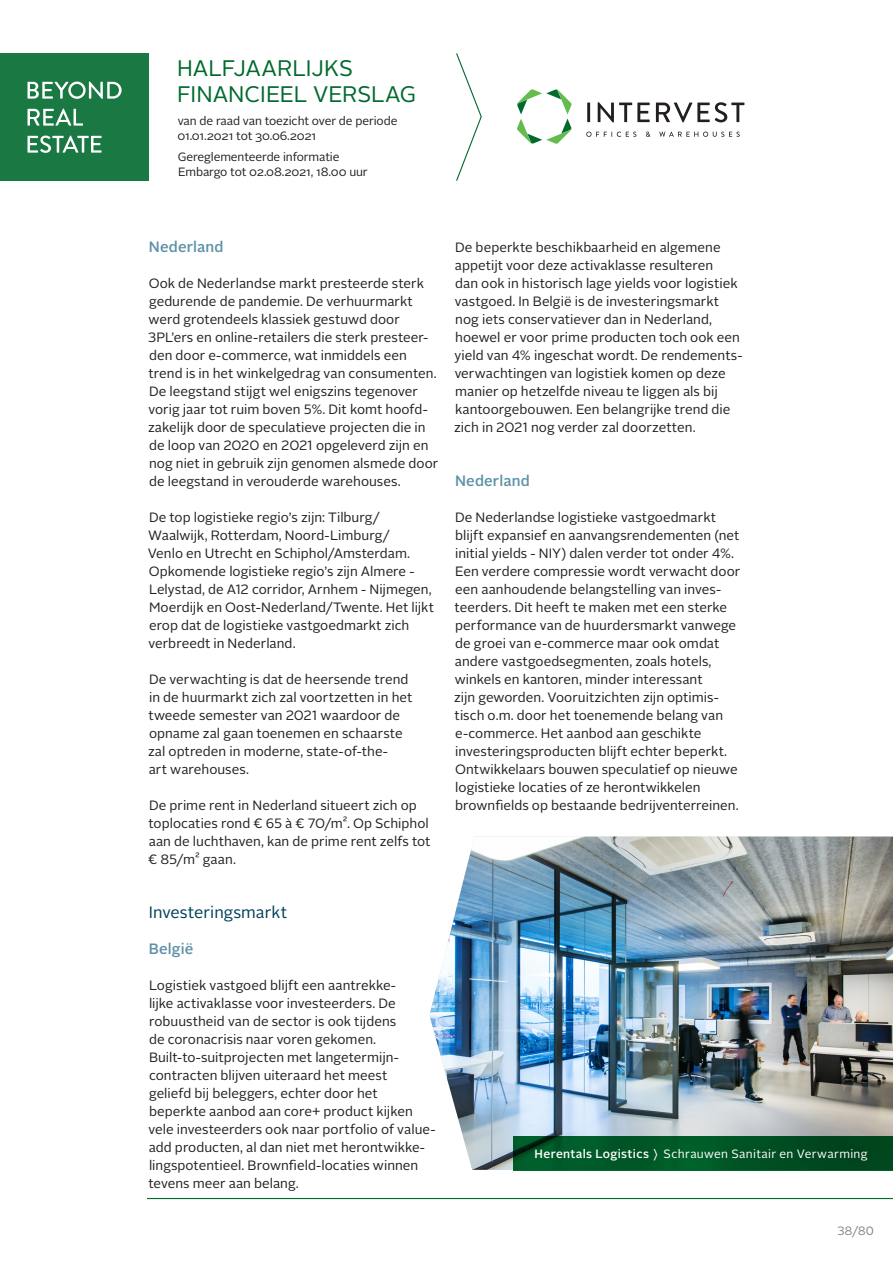
<style>
.page{position:relative;width:893px;height:1263px;background:#fff}
.page>*{position:absolute;margin:0;border:0;box-sizing:border-box;transform-origin:0 0}
.t1{font:22.5px/25.5px "Alright Sans";letter-spacing:-.005em;color:#016a2e}
.T4_JV_blauwgrijs_80{font:16.5px "Alright Sans";letter-spacing:.005em;color:#004058}
.T5_JV_blauwgrijs_40{font:500 15px "Alright Sans";letter-spacing:.01em;color:#5d91a7}
.Body{font:13.5px/18px "Alright Sans";color:#231f20}
.t2{font:12px/15px "Alright Sans";letter-spacing:-.01em;color:#231f20}
.Bijschrift_foto_rech{font:12px "Alright Sans";letter-spacing:.03em;color:#fff}
.t3{font:12px "Alright Sans";color:#808285}
.s1{font-weight:500}
</style>
<div class="page">
<hr style="left:147px;top:1198px;width:746px;height:1px;background:#016a2e">
<svg style="left:456px;top:53px;width:26px;height:128px"></svg>
<div style="left:0;top:53px;width:149px;height:128px;background:#1a7943"></div>
<svg style="left:28px;top:136px;width:74px;height:17px"></svg>
<svg style="left:28px;top:109px;width:55px;height:17px"></svg>
<svg style="left:28px;top:82px;width:94px;height:17px"></svg>
<svg style="left:517px;top:89px;width:55px;height:55px"></svg>
<svg style="left:586px;top:132px;width:50px;height:5px"></svg>
<svg style="left:646px;top:132px;width:4px;height:5px"></svg>
<svg style="left:659px;top:132px;width:81px;height:5px"></svg>
<hr style="left:587px;top:103px;width:3px;height:19px;background:#231f20">
<svg style="left:598px;top:102px;width:52px;height:20px"></svg>
<svg style="left:656px;top:102px;width:88px;height:20px"></svg>
<img style="left:429px;top:836px;width:464px;height:334px">
<svg style="left:513px;top:1136px;width:380px;height:34px;background:#005224"></svg>
<h1 class="t1" style="left:177px;top:56px;width:241px">HALFJAARLIJKS<br>FINANCIEEL VERSLAG</h1>
<p class="t2" style="left:177px;top:113px;width:222px">van de raad van toezicht over de periode<br>01.01.2021 tot 30.06.2021</p>
<p class="t2" style="left:178px;top:150px;width:192px">Gereglementeerde informatie<br>Embargo tot 02.08.2021, 18.00 uur</p>
<p class="T5_JV_blauwgrijs_40" style="left:149px;top:236px;width:76px">Nederland</p>
<p class="Body" style="left:148px;top:275px;width:292px">Ook de Nederlandse markt presteerde sterk gedurende de pandemie. De verhuurmarkt werd grotendeels klassiek gestuwd door 3PL’ers en online-retailers die sterk presteer&shy;den door e-commerce, wat inmiddels een trend is in het winkelgedrag van consumenten.<br>De leegstand stijgt wel enigszins tegenover vorig jaar tot ruim boven 5%. Dit komt hoofd&shy;zakelijk door de speculatieve projecten die in de loop van 2020 en 2021 opgeleverd zijn en nog niet in gebruik zijn genomen alsmede door de leegstand in verouderde warehouses.</p>
<p class="Body" style="left:148px;top:509px;width:288px">De top logistieke regio’s zijn: Tilburg/ Waalwijk, Rotterdam, Noord-Limburg/<br>Venlo en Utrecht en Schiphol/Amsterdam.<br>Opkomende logistieke regio’s zijn Almere - Lelystad, de A12 corridor, Arnhem - Nijmegen, Moerdijk en Oost-Nederland/Twente. Het lijkt erop dat de logistieke vastgoedmarkt zich verbreedt in Nederland.</p>
<p class="Body" style="left:148px;top:671px;width:266px">De verwachting is dat de heersende trend in de huurmarkt zich zal voortzetten in het tweede semester van 2021 waardoor de opname zal gaan toenemen en schaarste zal optreden in moderne, state-of-the-<br>art warehouses.</p>
<p class="Body" style="left:148px;top:797px;width:284px">De prime rent in Nederland situeert zich op toplocaties rond € 65 à € 70/m². Op Schiphol aan de luchthaven, kan de prime rent zelfs tot € 85/m² gaan.</p>
<p class="T4_JV_blauwgrijs_80" style="left:149px;top:901px;width:140px">Investeringsmarkt</p>
<p class="T5_JV_blauwgrijs_40" style="left:149px;top:938px;width:46px">België</p>
<p class="Body" style="left:148px;top:977px;width:289px">Logistiek vastgoed blijft een aantrekke-<br>lijke activaklasse voor investeerders. De robuustheid van de sector is ook tijdens<br>de coronacrisis naar voren gekomen.<br>Built-to-suitprojecten met langetermijn&shy;contracten blijven uiteraard het meest<br>geliefd bij beleggers, echter door het beperkte aanbod aan core+ product kijken vele investeerders ook naar portfolio of value&shy;add producten, al dan niet met herontwikke&shy;lingspotentieel. Brownfield-locaties winnen tevens meer aan belang.</p>
<p class="Body" style="left:454px;top:239px;width:290px">De beperkte beschikbaarheid en algemene appetijt voor deze activaklasse resulteren<br>dan ook in historisch lage yields voor logistiek vastgoed. In België is de investeringsmarkt nog iets conservatiever dan in Nederland, hoewel er voor prime producten toch ook een yield van 4% ingeschat wordt. De rendements&shy;verwachtingen van logistiek komen op deze manier op hetzelfde niveau te liggen als bij kantoorgebouwen. Een belangrijke trend die zich in 2021 nog verder zal doorzetten.</p>
<p class="T5_JV_blauwgrijs_40" style="left:455px;top:470px;width:76px">Nederland</p>
<p class="Body" style="left:454px;top:509px;width:287px">De Nederlandse logistieke vastgoedmarkt blijft expansief en aanvangsrendementen (net initial yields - NIY) dalen verder tot onder 4%.<br>Een verdere compressie wordt verwacht door een aanhoudende belangstelling van inves&shy;teerders. Dit heeft te maken met een sterke performance van de huurdersmarkt vanwege de groei van e-commerce maar ook omdat andere vastgoedsegmenten, zoals hotels, winkels en kantoren, minder interessant<br>zijn geworden. Vooruitzichten zijn optimis&shy;tisch o.m. door het toenemende belang van e-commerce. Het aanbod aan geschikte investeringsproducten blijft echter beperkt.<br>Ontwikkelaars bouwen speculatief op nieuwe logistieke locaties of ze herontwikkelen brownfields op bestaande bedrijventerreinen.</p>
<p class="Bijschrift_foto_rech" style="left:535px;top:1145px;width:335px"><span class="s1">Herentals Logistics</span> 〉 Schrauwen Sanitair en Verwarming</p>
<p class="t3" style="left:837px;top:1223px;width:38px">38/80</p>
</div>
